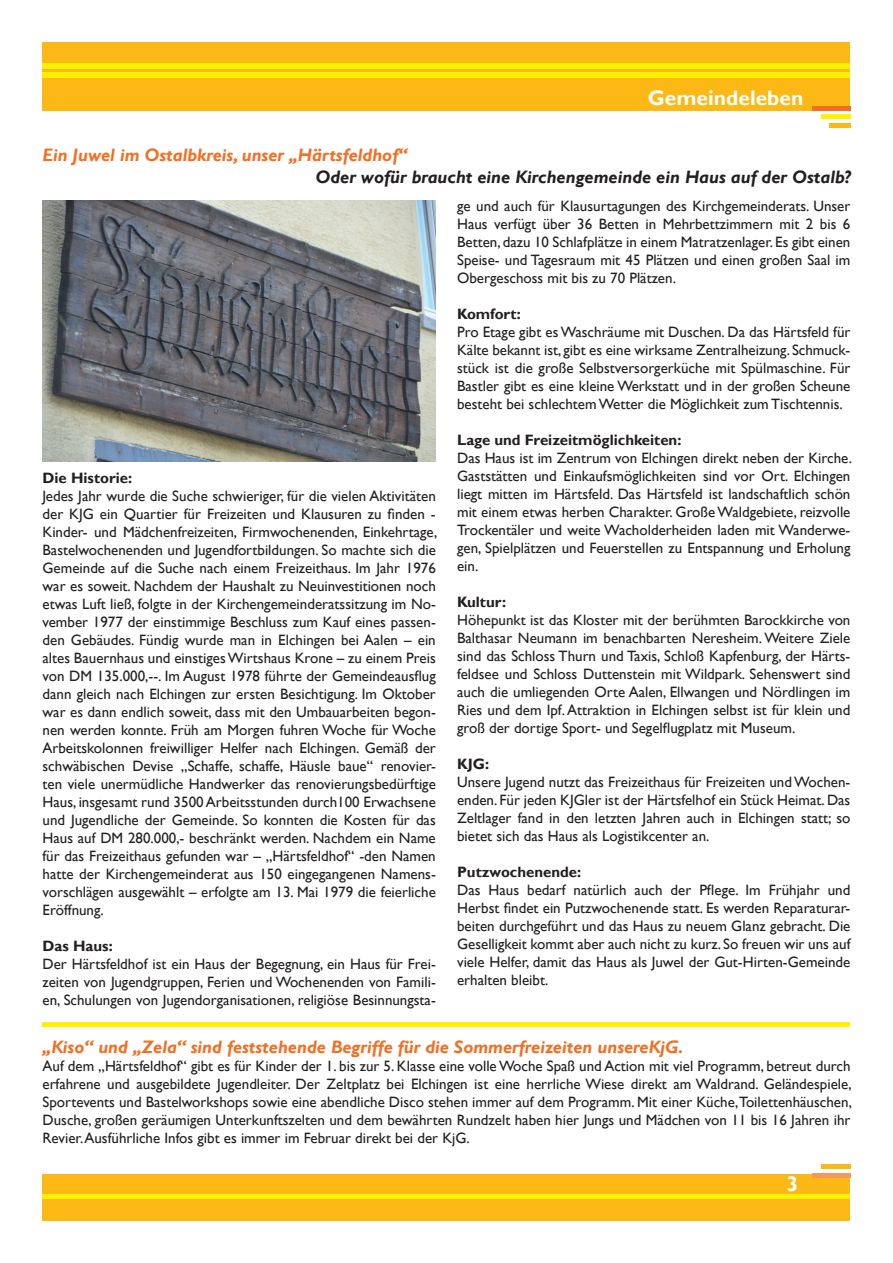
<style>
.page{position:relative;width:893px;height:1263px;background:#fff}
.page>*{position:absolute;margin:0;border:0;box-sizing:border-box;transform-origin:0 0}
.Seitenzahl{font:700 21px "Gill Sans";color:#fff}
.Seitenzahl-2{font:italic 700 18px "Gill Sans";color:#f36e21}
.Seitenzahl-3{font:italic 700 18px "Gill Sans";color:#231f20}
.Seitenzahl-4{font:15px/18px "Gill Sans";color:#231f20;text-align:justify}
.Seitenzahl-5{font:700 15px "Gill Sans";color:#231f20}
</style>
<div class="page">
<div style="left:43px;top:43px;width:807px;height:68px;background:#fcb814"></div>
<div style="left:43px;top:64px;width:807px;height:5px;background:#fff101"></div>
<div style="left:43px;top:72px;width:807px;height:6px;background:#fff101"></div>
<div style="left:812px;top:106px;width:38px;height:5px;background:#f36e21"></div>
<hr style="left:821px;top:115px;width:29px;height:4px;background:#fff101">
<div style="left:829px;top:123px;width:21px;height:5px;background:#fcb814"></div>
<div style="left:43px;top:1174px;width:807px;height:46px;background:#fcb814"></div>
<hr style="left:43px;top:1194px;width:807px;height:4px;background:#fff101">
<hr style="left:812px;top:1173px;width:38px;height:4px;background:#f7975a">
<div style="left:821px;top:1164px;width:29px;height:5px;background:#fcb814"></div>
<div style="left:43px;top:1022px;width:807px;height:5px;background:#fff101"></div>
<img style="left:43px;top:201px;width:392px;height:260px">
<p class="Seitenzahl" style="left:648px;top:85px;width:157px">Gemeindeleben</p>
<p class="Seitenzahl-2" style="left:43px;top:145px;width:366px">Ein Juwel im Ostalbkreis, unser „Härtsfeldhof“</p>
<p class="Seitenzahl-3" style="left:315px;top:166px;width:537px">Oder wofür braucht eine Kirchengemeinde ein Haus auf der Ostalb?</p>
<p class="Seitenzahl-5" style="left:43px;top:468px;width:91px">Die Historie:</p>
<p class="Seitenzahl-4" style="left:43px;top:487px;width:396px">Jedes Jahr wurde die Suche schwieriger, für die vielen Aktivitäten der KJG ein Quartier für Freizeiten und Klausuren zu finden - Kinder- und Mädchenfreizeiten, Firmwochenenden, Einkehrtage, Bastelwochenenden und Jugendfortbildungen. So machte sich die Gemeinde auf die Suche nach einem Freizeithaus. Im Jahr 1976 war es soweit. Nachdem der Haushalt zu Neuinvestitionen noch etwas Luft ließ, folgte in der Kirchengemeinderatssitzung im No&shy;vember 1977 der einstimmige Beschluss zum Kauf eines passen&shy;den Gebäudes. Fündig wurde man in Elchingen bei Aalen – ein altes Bauernhaus und einstiges Wirtshaus Krone – zu einem Preis von DM 135.000,--. Im August 1978 führte der Gemeindeausflug dann gleich nach Elchingen zur ersten Besichtigung. Im Oktober war es dann endlich soweit, dass mit den Umbauarbeiten begon&shy;nen werden konnte. Früh am Morgen fuhren Woche für Woche Arbeitskolonnen freiwilliger Helfer nach Elchingen. Gemäß der schwäbischen Devise „Schaffe, schaffe, Häusle baue“ renovier&shy;ten viele unermüdliche Handwerker das renovierungsbedürftige Haus, insgesamt rund 3500 Arbeitsstunden durch100 Erwachsene und Jugendliche der Gemeinde. So konnten die Kosten für das Haus auf DM 280.000,- beschränkt werden. Nachdem ein Name für das Freizeithaus gefunden war – „Härtsfeldhof“ -den Namen hatte der Kirchengemeinderat aus 150 eingegangenen Namens&shy;vorschlägen ausgewählt – erfolgte am 13. Mai 1979 die feierliche Eröffnung.</p>
<p class="Seitenzahl-5" style="left:43px;top:936px;width:72px">Das Haus:</p>
<p class="Seitenzahl-4" style="left:43px;top:955px;width:395px">Der Härtsfeldhof ist ein Haus der Begegnung, ein Haus für Frei&shy;zeiten von Jugendgruppen, Ferien und Wochenenden von Famili&shy;en, Schulungen von Jugendorganisationen, religiöse Besinnungsta-</p>
<p class="Seitenzahl-4" style="left:457px;top:197px;width:395px">ge und auch für Klausurtagungen des Kirchgemeinderats. Unser Haus verfügt über 36 Betten in Mehrbettzimmern mit 2 bis 6<br>Betten, dazu 10 Schlafplätze in einem Matratzenlager. Es gibt einen Speise- und Tagesraum mit 45 Plätzen und einen großen Saal im Obergeschoss mit bis zu 70 Plätzen.</p>
<p class="Seitenzahl-5" style="left:457px;top:305px;width:65px">Komfort:</p>
<p class="Seitenzahl-4" style="left:457px;top:323px;width:395px">Pro Etage gibt es Waschräume mit Duschen. Da das Härtsfeld für Kälte bekannt ist, gibt es eine wirksame Zentralheizung. Schmuck&shy;stück ist die große Selbstversorgerküche mit Spülmaschine. Für Bastler gibt es eine kleine Werkstatt und in der großen Scheune besteht bei schlechtem Wetter die Möglichkeit zum Tischtennis.</p>
<p class="Seitenzahl-5" style="left:457px;top:431px;width:226px">Lage und Freizeitmöglichkeiten:</p>
<p class="Seitenzahl-4" style="left:457px;top:449px;width:396px">Das Haus ist im Zentrum von Elchingen direkt neben der Kirche.<br>Gaststätten und Einkaufsmöglichkeiten sind vor Ort. Elchingen liegt mitten im Härtsfeld. Das Härtsfeld ist landschaftlich schön mit einem etwas herben Charakter. Große Waldgebiete, reizvolle Trockentäler und weite Wacholderheiden laden mit Wanderwe&shy;gen, Spielplätzen und Feuerstellen zu Entspannung und Erholung ein.</p>
<p class="Seitenzahl-5" style="left:457px;top:593px;width:51px">Kultur:</p>
<p class="Seitenzahl-4" style="left:457px;top:611px;width:395px">Höhepunkt ist das Kloster mit der berühmten Barockkirche von Balthasar Neumann im benachbarten Neresheim. Weitere Ziele sind das Schloss Thurn und Taxis, Schloß Kapfenburg, der Härts&shy;feldsee und Schloss Duttenstein mit Wildpark. Sehenswert sind auch die umliegenden Orte Aalen, Ellwangen und Nördlingen im Ries und dem Ipf. Attraktion in Elchingen selbst ist für klein und groß der dortige Sport- und Segelflugplatz mit Museum.</p>
<p class="Seitenzahl-5" style="left:457px;top:755px;width:34px">KJG:</p>
<p class="Seitenzahl-4" style="left:457px;top:773px;width:395px">Unsere Jugend nutzt das Freizeithaus für Freizeiten und Wochen&shy;enden. Für jeden KJGler ist der Härtsfelhof ein Stück Heimat. Das Zeltlager fand in den letzten Jahren auch in Elchingen statt; so bietet sich das Haus als Logistikcenter an.</p>
<p class="Seitenzahl-5" style="left:457px;top:863px;width:126px">Putzwochenende:</p>
<p class="Seitenzahl-4" style="left:457px;top:881px;width:395px">Das Haus bedarf natürlich auch der Pflege. Im Frühjahr und Herbst findet ein Putzwochenende statt. Es werden Reparaturar&shy;beiten durchgeführt und das Haus zu neuem Glanz gebracht. Die Geselligkeit kommt aber auch nicht zu kurz. So freuen wir uns auf viele Helfer, damit das Haus als Juwel der Gut-Hirten-Gemeinde erhalten bleibt.</p>
<p class="Seitenzahl-2" style="left:43px;top:1036px;width:642px">„Kiso“ und „Zela“ sind feststehende Begriffe für die Sommerfreizeiten unsereKjG.</p>
<p class="Seitenzahl-4" style="left:43px;top:1057px;width:811px">Auf dem „Härtsfeldhof“ gibt es für Kinder der 1. bis zur 5. Klasse eine volle Woche Spaß und Action mit viel Programm, betreut durch erfahrene und ausgebildete Jugendleiter. Der Zeltplatz bei Elchingen ist eine herrliche Wiese direkt am Waldrand. Geländespiele, Sportevents und Bastelworkshops sowie eine abendliche Disco stehen immer auf dem Programm. Mit einer Küche,Toilettenhäuschen, Dusche, großen geräumigen Unterkunftszelten und dem bewährten Rundzelt haben hier Jungs und Mädchen von 11 bis 16 Jahren ihr Revier. Ausführliche Infos gibt es immer im Februar direkt bei der KjG.</p>
<p class="Seitenzahl" style="left:787px;top:1171px;width:13px">3</p>
</div>
